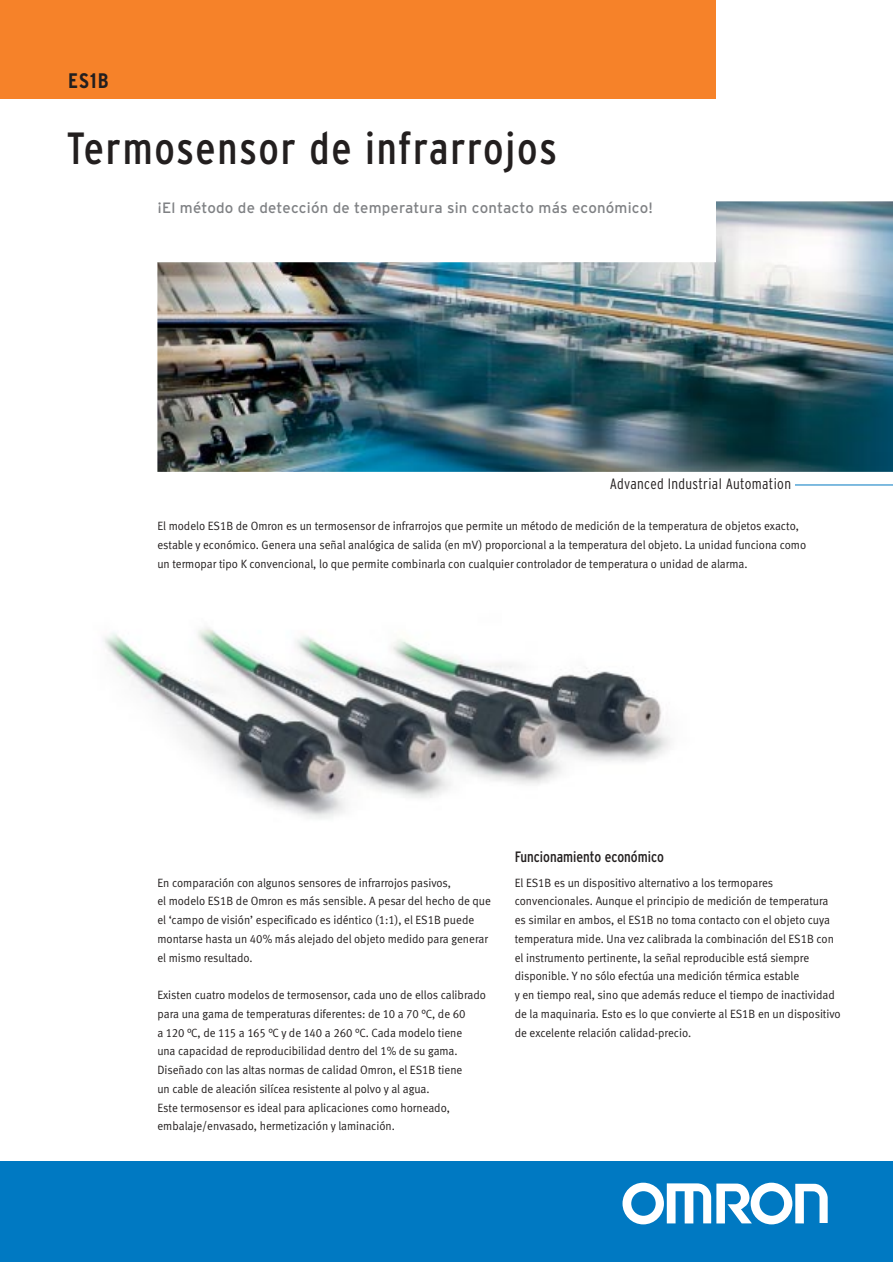
<style>
.page{position:relative;width:893px;height:1262px;background:#fff}
.page>*{position:absolute;margin:0;border:0;box-sizing:border-box;transform-origin:0 0}
.t1{font:condensed 45px "Interstate";letter-spacing:.04em;color:#231f1f}
.t2{font:700 condensed 21px "Interstate";color:#231f1f}
.t3{font:15px "Interstate";letter-spacing:.015em;color:#7f8184}
.t4{font:300 condensed 15px "Interstate";letter-spacing:.025em;color:#231f1f}
.t5{font:condensed 15px "Interstate";color:#231f1f}
.t6{font:12px/18.8px "Meta Normal LF";color:#231f1f;scale:.95 1}
</style>
<div class="page">
<img style="left:104px;top:627px;width:566px;height:192px">
<div style="left:0;top:1161px;width:892px;height:100px;background:#0079c2"></div>
<svg style="left:622px;top:1182px;width:205px;height:42px"></svg>
<div style="left:0;top:0;width:716px;height:99px;background:#f68229"></div>
<hr style="left:668px;top:484px;width:224px;height:1px;background:#0079c2">
<img style="left:157px;top:201px;width:735px;height:271px">
<div style="left:597px;top:475px;width:197px;height:19px;background:#fff"></div>
<h2 class="t2" style="left:68px;top:72px;width:42px">ES1B</h2>
<h1 class="t1" style="left:67px;top:131px;width:492px">Termosensor de infrarrojos</h1>
<p class="t3" style="left:157px;top:202px;width:497px">¡El método de detección de temperatura sin contacto más económico!</p>
<p class="t4" style="left:609px;top:478px;width:183px">Advanced Industrial Automation</p>
<p class="t6" style="left:157px;top:517px;width:684px">El modelo ES1B de Omron es un termosensor de infrarrojos que permite un método de medición de la temperatura de objetos exacto, estable y económico. Genera una señal analógica de salida (en mV) proporcional a la temperatura del objeto. La unidad funciona como un termopar tipo K convencional, lo que permite combinarla con cualquier controlador de temperatura o unidad de alarma.</p>
<p class="t6" style="left:157px;top:874px;width:352px">En comparación con algunos sensores de infrarrojos pasivos,<br>el modelo ES1B de Omron es más sensible. A pesar del hecho de que el ‘campo de visión’ especificado es idéntico (1:1), el ES1B puede montarse hasta un 40% más alejado del objeto medido para generar el mismo resultado.</p>
<p class="t6" style="left:157px;top:986px;width:347px">Existen cuatro modelos de termosensor, cada uno de ellos calibrado para una gama de temperaturas diferentes: de 10 a 70 °C, de 60<br>a 120 °C, de 115 a 165 °C y de 140 a 260 °C. Cada modelo tiene<br>una capacidad de reproducibilidad dentro del 1% de su gama.<br>Diseñado con las altas normas de calidad Omron, el ES1B tiene<br>un cable de aleación silícea resistente al polvo y al agua.<br>Este termosensor es ideal para aplicaciones como horneado, embalaje/envasado, hermetización y laminación.</p>
<p class="t5" style="left:514px;top:851px;width:151px">Funcionamiento económico</p>
<p class="t6" style="left:514px;top:874px;width:344px">El ES1B es un dispositivo alternativo a los termopares convencionales. Aunque el principio de medición de temperatura es similar en ambos, el ES1B no toma contacto con el objeto cuya temperatura mide. Una vez calibrada la combinación del ES1B con el instrumento pertinente, la señal reproducible está siempre disponible. Y no sólo efectúa una medición térmica estable<br>y en tiempo real, sino que además reduce el tiempo de inactividad de la maquinaria. Esto es lo que convierte al ES1B en un dispositivo de excelente relación calidad-precio.</p>
</div>
